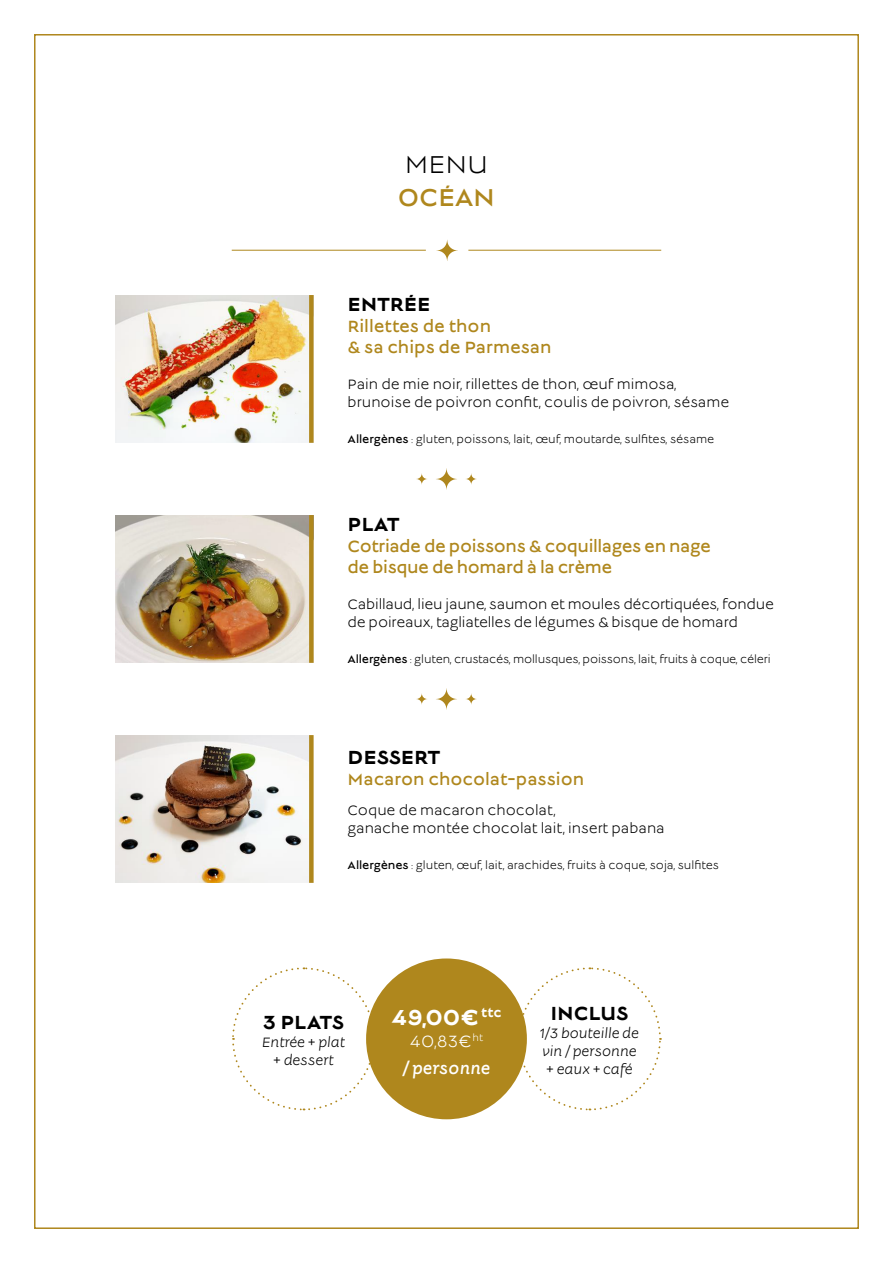
<style>
.page{position:relative;width:893px;height:1263px;background:#fff}
.page>*{position:absolute;margin:0;border:0;box-sizing:border-box;transform-origin:0 0}
.t1{font:27px "Lucien";letter-spacing:-.005em;color:#af871d}
.t2{font:27px "Lucien";color:#000}
.t3{font:700 24px "Lucien";color:#fff}
.t4{font:700 21px "Lucien";color:#000}
.t5{font:18px/21px "Lucien";letter-spacing:-.02em;color:#af871d}
.t6{font:18px/21px "Lucien";color:#af871d}
.t7{font:italic 18px/27px "Lucien";color:#fff;text-align:center}
.t8{font:15px/18px "Lucien";letter-spacing:-.01em;color:#000}
.t9{font:italic 15px/18px "Lucien";color:#000;text-align:center}
.t10{font:12px "Lucien";letter-spacing:-.01em;color:#000}
.s1{font-style:inherit}
.s2{font-style:normal}
</style>
<div class="page">
<svg style="left:232px;top:967px;width:144px;height:144px"></svg>
<svg style="left:517px;top:967px;width:145px;height:144px"></svg>
<div style="left:366px;top:958px;width:161px;height:161px;background:#af871d;border-radius:50%"></div>
<hr style="left:232px;top:250px;width:194px;height:1px;background:#af871d">
<hr style="left:468px;top:250px;width:193px;height:1px;background:#af871d">
<svg style="left:436px;top:240px;width:22px;height:21px"></svg>
<svg style="left:436px;top:468px;width:21px;height:21px"></svg>
<svg style="left:416px;top:473px;width:11px;height:11px"></svg>
<svg style="left:466px;top:473px;width:11px;height:11px"></svg>
<svg style="left:436px;top:688px;width:21px;height:21px"></svg>
<svg style="left:416px;top:693px;width:11px;height:11px"></svg>
<svg style="left:466px;top:693px;width:11px;height:11px"></svg>
<img style="left:116px;top:295px;width:193px;height:148px">
<div style="left:309px;top:295px;width:5px;height:148px;background:#af871d"></div>
<img style="left:116px;top:735px;width:193px;height:148px">
<div style="left:309px;top:735px;width:5px;height:148px;background:#af871d"></div>
<img style="left:116px;top:515px;width:193px;height:148px">
<div style="left:309px;top:515px;width:5px;height:148px;background:#af871d"></div>
<h1 class="t2" style="left:405px;top:153px;width:85px">MENU</h1>
<h1 class="t1" style="left:398px;top:185px;width:99px">OCÉAN</h1>
<h3 class="t4" style="left:348px;top:294px;width:84px">ENTRÉE</h3>
<p class="t6" style="left:348px;top:317px;width:206px">Rillettes de thon<br>&amp; sa chips de Parmesan</p>
<p class="t8" style="left:348px;top:376px;width:383px">Pain de mie noir, rillettes de thon, œuf mimosa, brunoise de poivron confit, coulis de poivron, sésame</p>
<p class="t10" style="left:348px;top:434px;width:368px"><span class="s1">Allergènes</span> : gluten, poissons, lait, œuf, moutarde, sulfites, sésame</p>
<h3 class="t4" style="left:348px;top:514px;width:54px">PLAT</h3>
<p class="t5" style="left:348px;top:537px;width:365px">Cotriade de poissons &amp; coquillages en nage de bisque de homard à la crème</p>
<p class="t8" style="left:348px;top:596px;width:428px">Cabillaud, lieu jaune, saumon et moules décortiquées, fondue de poireaux, tagliatelles de légumes &amp; bisque de homard</p>
<p class="t10" style="left:348px;top:654px;width:425px"><span class="s1">Allergènes</span> : gluten, crustacés, mollusques, poissons, lait, fruits à coque, céleri</p>
<h3 class="t4" style="left:348px;top:748px;width:94px">DESSERT</h3>
<p class="t6" style="left:348px;top:770px;width:238px">Macaron chocolat-passion</p>
<p class="t8" style="left:348px;top:803px;width:319px">Coque de macaron chocolat,<br>ganache montée chocolat lait, insert pabana</p>
<p class="t10" style="left:348px;top:860px;width:373px"><span class="s1">Allergènes</span> : gluten, œuf, lait, arachides, fruits à coque, soja, sulfites</p>
<h3 class="t4" style="left:263px;top:1012px;width:83px">3 PLATS</h3>
<p class="t9" style="left:262px;top:1034px;width:85px">Entrée + plat + dessert</p>
<h2 class="t3" style="left:391px;top:1006px;width:112px">49,00€ <sup>ttc</sup></h2>
<p class="t7" style="left:403px;top:1029px;width:89px"><span class="s2">40,83€</span><sup>ht<br></sup>/ personne</p>
<h3 class="t4" style="left:550px;top:1003px;width:80px">INCLUS</h3>
<p class="t9" style="left:540px;top:1025px;width:101px;text-align:left">1/3 bouteille de vin / personne + eaux + café</p>
</div>
